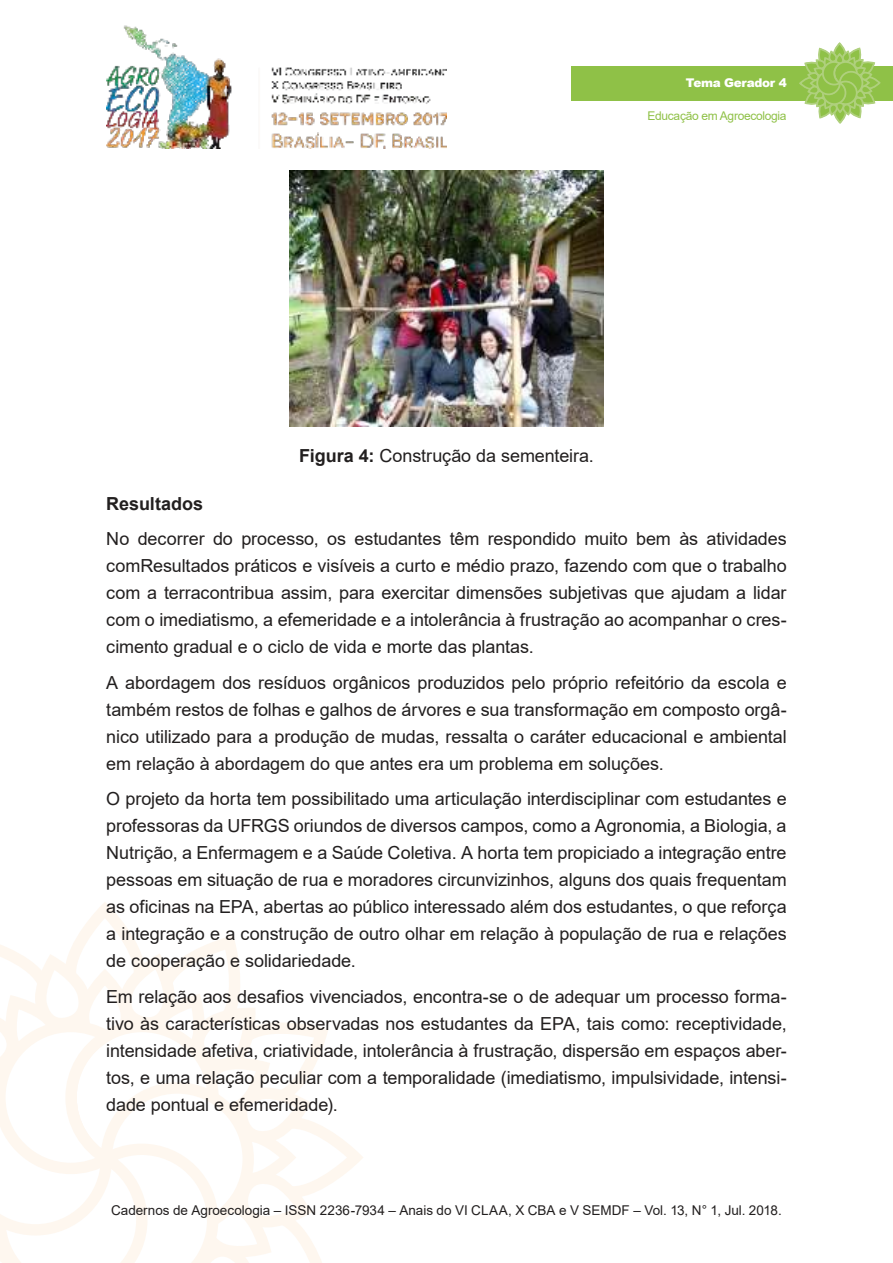
<style>
.page{position:relative;width:893px;height:1263px;background:#fff}
.page>*{position:absolute;margin:0;border:0;box-sizing:border-box;transform-origin:0 0}
.t1{font:18px/27px "Arial";letter-spacing:-.005em;color:#221f1f;text-align:justify}
.t2{font:700 18px "Arial";color:#221f1f}
.t3{font:13.5px "Arial";color:#221f1f}
.t4{font:12px "Arial";letter-spacing:-.025em;color:#8fc147}
.t5{font:900 12px "Arial";letter-spacing:-.025em;color:#fff}
.s1{font-weight:700}
</style>
<div class="page">
<img style="left:106px;top:25px;width:340px;height:124px">
<svg style="left:0;top:910px;width:363px;height:353px"></svg>
<div style="left:571px;top:66px;width:322px;height:34px;background:#8fc147"></div>
<svg style="left:798px;top:43px;width:83px;height:81px"></svg>
<img style="left:290px;top:170px;width:313px;height:257px">
<p class="t5" style="left:686px;top:76px;width:102px">Tema Gerador 4</p>
<p class="t4" style="left:647px;top:112px;width:141px">Educação em Agroecologia</p>
<p class="t1" style="left:299px;top:444px;width:296px"><span class="s1">Figura 4:</span> Construção da sementeira.</p>
<p class="t2" style="left:106px;top:496px;width:98px">Resultados</p>
<p class="t1" style="left:106px;top:527px;width:682px">No decorrer do processo, os estudantes têm respondido muito bem às atividades comResultados práticos e visíveis a curto e médio prazo, fazendo com que o trabalho com a terracontribua assim, para exercitar dimensões subjetivas que ajudam a lidar com o imediatismo, a efemeridade e a intolerância à frustração ao acompanhar o cres&shy;cimento gradual e o ciclo de vida e morte das plantas.</p>
<p class="t1" style="left:106px;top:670px;width:682px">A abordagem dos resíduos orgânicos produzidos pelo próprio refeitório da escola e também restos de folhas e galhos de árvores e sua transformação em composto orgâ&shy;nico utilizado para a produção de mudas, ressalta o caráter educacional e ambiental em relação à abordagem do que antes era um problema em soluções.</p>
<p class="t1" style="left:106px;top:787px;width:682px">O projeto da horta tem possibilitado uma articulação interdisciplinar com estudantes e professoras da UFRGS oriundos de diversos campos, como a Agronomia, a Biologia, a Nutrição, a Enfermagem e a Saúde Coletiva. A horta tem propiciado a integração entre pessoas em situação de rua e moradores circunvizinhos, alguns dos quais frequentam as oficinas na EPA, abertas ao público interessado além dos estudantes, o que reforça a integração e a construção de outro olhar em relação à população de rua e relações de cooperação e solidariedade.</p>
<p class="t1" style="left:106px;top:984px;width:682px">Em relação aos desafios vivenciados, encontra-se o de adequar um processo forma&shy;tivo às características observadas nos estudantes da EPA, tais como: receptividade, intensidade afetiva, criatividade, intolerância à frustração, dispersão em espaços aber&shy;tos, e uma relação peculiar com a temporalidade (imediatismo, impulsividade, intensi&shy;dade pontual e efemeridade).</p>
<p class="t3" style="left:111px;top:1205px;width:672px">Cadernos de Agroecologia – ISSN 2236-7934 – Anais do VI CLAA, X CBA e V SEMDF – Vol. 13, N° 1, Jul. 2018.</p>
</div>
